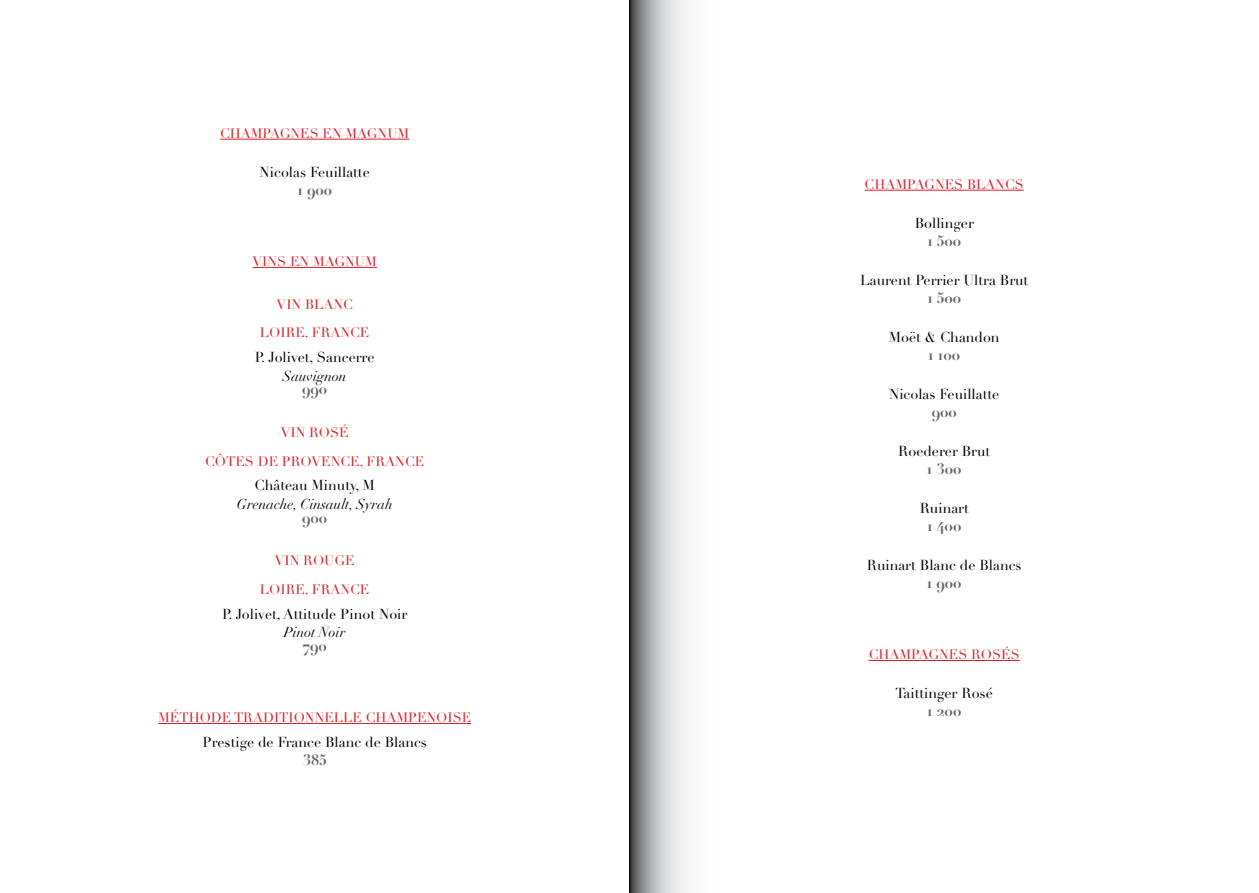
<style>
.page{position:relative;width:1259px;height:893px;background:#fff}
.page>*{position:absolute;margin:0;border:0;box-sizing:border-box;transform-origin:0 0}
.t1{font:15px "Didot LH Bold Os F";color:#636466}
.t2{font:14.25px "Didot LH";color:#000}
.t3{font:italic 14.25px "Didot LH";color:#000}
.t4{font:13.5px/28.5px "Didot LH Roman SC";color:#da2128;text-align:center}
</style>
<div class="page">
<svg style="left:629px;top:0;width:57px;height:893px;background:#afb0b2"></svg>
<hr style="left:220px;top:139px;width:189px;height:1px;background:#da2128">
<hr style="left:252px;top:267px;width:125px;height:1px;background:#da2128">
<hr style="left:158px;top:723px;width:313px;height:1px;background:#da2128">
<hr style="left:864px;top:190px;width:160px;height:1px;background:#da2128">
<hr style="left:869px;top:660px;width:150px;height:1px;background:#da2128">
<p class="t4" style="left:220px;top:119px;width:191px">CHAMPAGNES EN MAGNUM</p>
<p class="t2" style="left:260px;top:163px;width:112px">Nicolas Feuillatte</p>
<p class="t1" style="left:297px;top:180px;width:36px">1 900</p>
<p class="t4" style="left:252px;top:247px;width:126px">VINS EN MAGNUM</p>
<p class="t4" style="left:260px;top:290px;width:111px">VIN BLANC<br>LOIRE, FRANCE</p>
<p class="t2" style="left:255px;top:349px;width:121px">P. Jolivet, Sancerre</p>
<p class="t3" style="left:283px;top:367px;width:65px">Sauvignon</p>
<p class="t1" style="left:302px;top:380px;width:27px">990</p>
<p class="t4" style="left:205px;top:418px;width:220px">VIN ROSÉ<br>CÔTES DE PROVENCE, FRANCE</p>
<p class="t2" style="left:254px;top:477px;width:122px">Château Minuty, M</p>
<p class="t3" style="left:237px;top:495px;width:157px">Grenache, Cinsault, Syrah</p>
<p class="t1" style="left:302px;top:508px;width:27px">900</p>
<p class="t4" style="left:260px;top:547px;width:111px">VIN ROUGE<br>LOIRE, FRANCE</p>
<p class="t2" style="left:222px;top:605px;width:187px">P. Jolivet, Attitude Pinot Noir</p>
<p class="t3" style="left:284px;top:624px;width:63px">Pinot Noir</p>
<p class="t1" style="left:303px;top:636px;width:25px">790</p>
<p class="t4" style="left:158px;top:703px;width:314px">MÉTHODE TRADITIONNELLE CHAMPENOISE</p>
<p class="t1" style="left:303px;top:750px;width:25px">385</p>
<p class="t2" style="left:202px;top:733px;width:226px">Prestige de France Blanc de Blancs</p>
<p class="t4" style="left:864px;top:170px;width:161px">CHAMPAGNES BLANCS</p>
<p class="t2" style="left:914px;top:214px;width:61px">Bollinger</p>
<p class="t1" style="left:927px;top:231px;width:35px">1 500</p>
<p class="t2" style="left:860px;top:271px;width:170px">Laurent Perrier Ultra Brut</p>
<p class="t1" style="left:927px;top:288px;width:35px">1 500</p>
<p class="t2" style="left:889px;top:328px;width:112px">Moët &amp; Chandon</p>
<p class="t1" style="left:928px;top:345px;width:33px">1 100</p>
<p class="t2" style="left:889px;top:385px;width:112px">Nicolas Feuillatte</p>
<p class="t1" style="left:931px;top:402px;width:27px">900</p>
<p class="t2" style="left:898px;top:442px;width:94px">Roederer Brut</p>
<p class="t1" style="left:927px;top:459px;width:36px">1 300</p>
<p class="t2" style="left:919px;top:499px;width:51px">Ruinart</p>
<p class="t1" style="left:927px;top:516px;width:36px">1 400</p>
<p class="t2" style="left:867px;top:556px;width:156px">Ruinart Blanc de Blancs</p>
<p class="t1" style="left:927px;top:573px;width:36px">1 900</p>
<p class="t4" style="left:869px;top:640px;width:152px">CHAMPAGNES ROSÉS</p>
<p class="t2" style="left:895px;top:685px;width:99px">Taittinger Rosé</p>
<p class="t1" style="left:927px;top:702px;width:36px">1 200</p>
</div>
